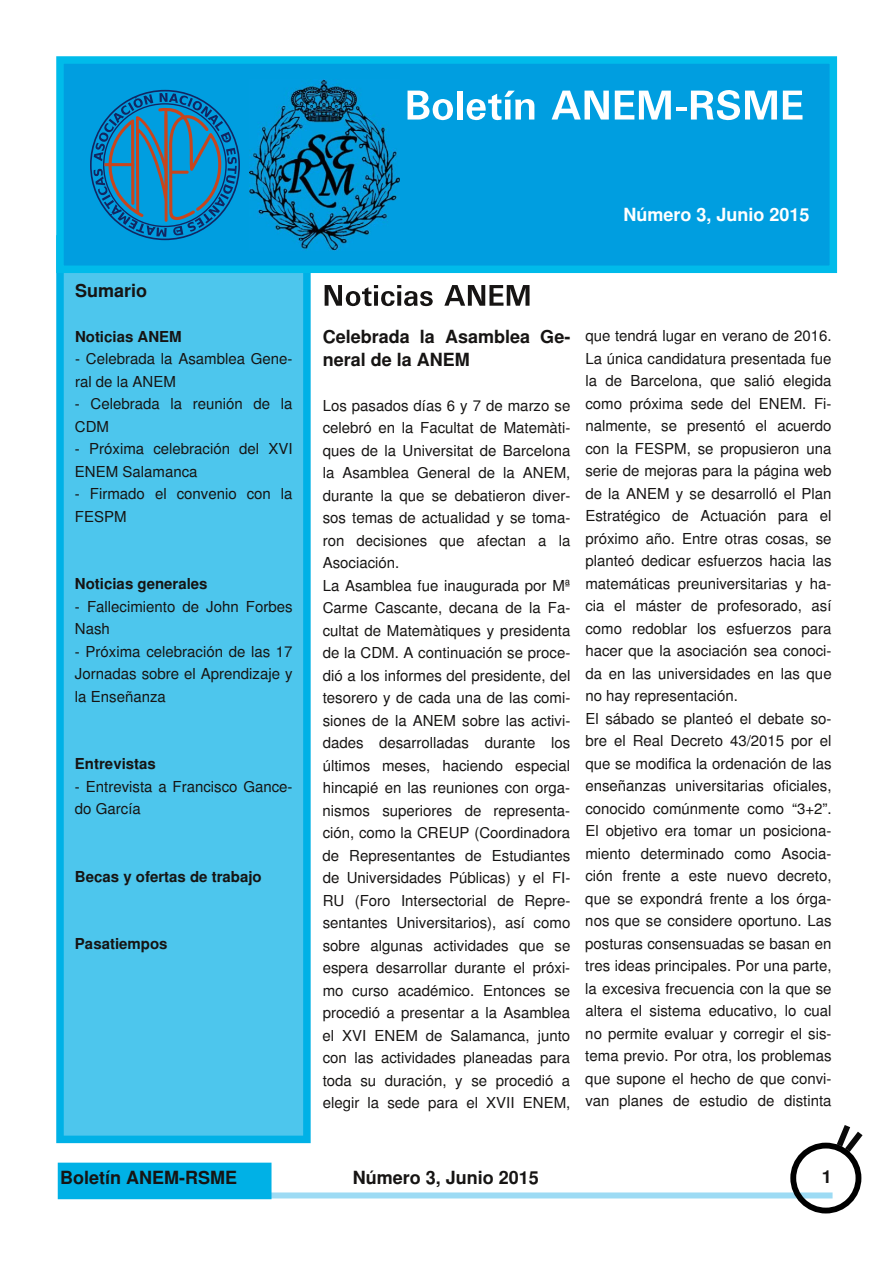
<style>
.page{position:relative;width:893px;height:1263px;background:#fff}
.page>*{position:absolute;margin:0;border:0;box-sizing:border-box;transform-origin:0 0}
.t1{font:700 18px/22.5px "Nimbus San L";color:#161413}
.t2{font:700 18px "Nimbus San L";color:#fff}
.t3{font:15px/22.5px "Nimbus San L";color:#161413}
.t4{font:700 15px "Nimbus San L";color:#161413}
</style>
<div class="page">
<div style="left:270px;top:1192px;width:562px;height:6px;background:#9ddbf4"></div>
<div style="left:58px;top:1163px;width:214px;height:36px;background:#00b1e6"></div>
<div style="left:56px;top:273px;width:255px;height:870px;background:#4dc6ed"></div>
<div style="left:60px;top:60px;width:773px;height:209px;background:#009ee0"></div>
<div style="left:56px;top:56px;width:781px;height:217px;border:8px solid #00bbea"></div>
<svg style="left:408px;top:91px;width:45px;height:29px"></svg>
<div style="left:457px;top:91px;width:6px;height:29px;background:#fff"></div>
<svg style="left:467px;top:91px;width:67px;height:29px"></svg>
<svg style="left:552px;top:91px;width:57px;height:29px"></svg>
<svg style="left:615px;top:91px;width:56px;height:29px"></svg>
<hr style="left:676px;top:107px;width:11px;height:4px;background:#fff">
<svg style="left:691px;top:90px;width:86px;height:30px"></svg>
<svg style="left:783px;top:91px;width:19px;height:29px"></svg>
<svg style="left:90px;top:90px;width:150px;height:150px"></svg>
<img style="left:250px;top:79px;width:150px;height:171px">
<svg style="left:325px;top:285px;width:108px;height:21px"></svg>
<svg style="left:444px;top:285px;width:85px;height:21px"></svg>
<svg style="left:790px;top:1125px;width:72px;height:88px"></svg>
<p class="t1" style="left:75px;top:278px;width:73px">Sumario</p>
<p class="t4" style="left:75px;top:327px;width:108px">Noticias ANEM</p>
<p class="t3" style="left:75px;top:347px;width:219px">- Celebrada la Asamblea Gene&shy;ral de la ANEM</p>
<p class="t3" style="left:75px;top:392px;width:219px">- Celebrada la reunión de la<br>CDM</p>
<p class="t3" style="left:75px;top:437px;width:219px">- Próxima celebración del XVI<br>ENEM Salamanca</p>
<p class="t3" style="left:75px;top:482px;width:219px">- Firmado el convenio con la<br>FESPM</p>
<p class="t4" style="left:75px;top:574px;width:134px">Noticias generales</p>
<p class="t3" style="left:75px;top:595px;width:219px">- Fallecimiento de John Forbes<br>Nash</p>
<p class="t3" style="left:75px;top:640px;width:219px;text-align:justify">- Próxima celebración de las 17<br>Jornadas sobre el Aprendizaje y la Enseñanza</p>
<p class="t4" style="left:75px;top:754px;width:82px">Entrevistas</p>
<p class="t3" style="left:75px;top:775px;width:219px">- Entrevista a Francisco Gance&shy;do García</p>
<p class="t4" style="left:75px;top:867px;width:188px">Becas y ofertas de trabajo</p>
<p class="t4" style="left:75px;top:934px;width:94px">Pasatiempos</p>
<p class="t2" style="left:624px;top:204px;width:188px">Número 3, Junio 2015</p>
<p class="t1" style="left:323px;top:325px;width:249px">Celebrada la Asamblea Ge&shy;neral de la ANEM</p>
<p class="t3" style="left:323px;top:394px;width:249px">Los pasados días 6 y 7 de marzo se celebró en la Facultat de Matemàti&shy;ques de la Universitat de Barcelona la Asamblea General de la ANEM, durante la que se debatieron diver&shy;sos temas de actualidad y se toma&shy;ron decisiones que afectan a la Asociación.<br>La Asamblea fue inaugurada por Mª Carme Cascante, decana de la Fa&shy;cultat de Matemàtiques y presidenta de la CDM. A continuación se proce&shy;dió a los informes del presidente, del tesorero y de cada una de las comi&shy;siones de la ANEM sobre las activi&shy;dades desarrolladas durante los últimos meses, haciendo especial hincapié en las reuniones con orga&shy;nismos superiores de representa&shy;ción, como la CREUP (Coordinadora de Representantes de Estudiantes de Universidades Públicas) y el FI-RU (Foro Intersectorial de Repre&shy;sentantes Universitarios), así como sobre algunas actividades que se espera desarrollar durante el próxi&shy;mo curso académico. Entonces se procedió a presentar a la Asamblea el XVI ENEM de Salamanca, junto con las actividades planeadas para toda su duración, y se procedió a elegir la sede para el XVII ENEM,</p>
<p class="t3" style="left:585px;top:324px;width:248px">que tendrá lugar en verano de 2016.<br>La única candidatura presentada fue la de Barcelona, que salió elegida como próxima sede del ENEM. Fi&shy;nalmente, se presentó el acuerdo con la FESPM, se propusieron una serie de mejoras para la página web de la ANEM y se desarrolló el Plan Estratégico de Actuación para el próximo año. Entre otras cosas, se planteó dedicar esfuerzos hacia las matemáticas preuniversitarias y ha&shy;cia el máster de profesorado, así como redoblar los esfuerzos para hacer que la asociación sea conoci&shy;da en las universidades en las que no hay representación.<br>El sábado se planteó el debate so&shy;bre el Real Decreto 43/2015 por el que se modifica la ordenación de las enseñanzas universitarias oficiales, conocido comúnmente como “3+2”.<br>El objetivo era tomar un posiciona&shy;miento determinado como Asocia&shy;ción frente a este nuevo decreto, que se expondrá frente a los órga&shy;nos que se considere oportuno. Las posturas consensuadas se basan en tres ideas principales. Por una parte, la excesiva frecuencia con la que se altera el sistema educativo, lo cual no permite evaluar y corregir el sis&shy;tema previo. Por otra, los problemas que supone el hecho de que convi&shy;van planes de estudio de distinta</p>
<p class="t1" style="left:60px;top:1166px;width:178px">Boletín ANEM-RSME</p>
<p class="t1" style="left:353px;top:1166px;width:188px">Número 3, Junio 2015</p>
<p class="t1" style="left:822px;top:1165px;width:12px">1</p>
</div>
